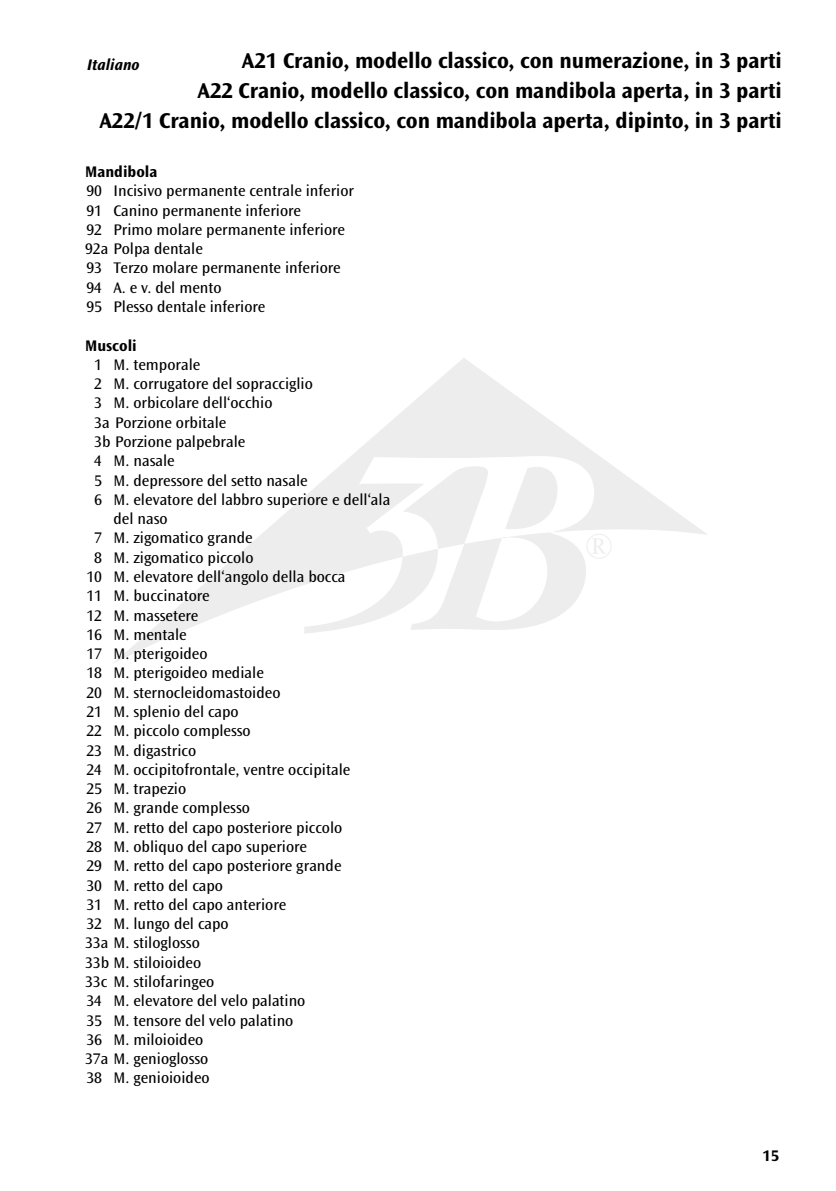
<style>
.page{position:relative;width:836px;height:1191px;background:#fff}
.page>*{position:absolute;margin:0;border:0;box-sizing:border-box;transform-origin:0 0}
.t1{font:700 22.4px/30px "Ocean Sans Std";letter-spacing:-.005em;color:#000;text-align:right}
.t2{font:16px/19.2px "Ocean Sans Std";color:#000}
.t3{font:700 16px "Ocean Sans Std";color:#000}
.t4{font:italic 700 16px "Ocean Sans Std";color:#000}
</style>
<div class="page">
<svg style="left:114px;top:358px;width:593px;height:305px"></svg>
<svg style="left:304px;top:456px;width:289px;height:177px"></svg>
<h1 class="t1" style="left:99px;top:46px;width:683px">A21 Cranio, modello classico, con numerazione, in 3 parti<br>A22 Cranio, modello classico, con mandibola aperta, in 3 parti<br>A22/1 Cranio, modello classico, con mandibola aperta, dipinto, in 3 parti</h1>
<p class="t4" style="left:87px;top:56px;width:54px">Italiano</p>
<p class="t3" style="left:85px;top:163px;width:74px">Mandibola</p>
<p class="t2" style="left:85px;top:182px;width:270px">90 Incisivo permanente centrale inferior<br>91 Canino permanente inferiore<br>92 Primo molare permanente inferiore<br>92a Polpa dentale<br>93 Terzo molare permanente inferiore<br>94 A. e v. del mento<br>95 Plesso dentale inferiore</p>
<p class="t3" style="left:85px;top:336px;width:53px">Muscoli</p>
<p class="t2" style="left:94px;top:355px;width:107px">1 M. temporale</p>
<p class="t2" style="left:94px;top:374px;width:220px">2 M. corrugatore del sopracciglio</p>
<p class="t2" style="left:94px;top:394px;width:180px">3 M. orbicolare dell‘occhio</p>
<p class="t2" style="left:94px;top:413px;width:133px">3a Porzione orbitale</p>
<p class="t2" style="left:94px;top:432px;width:152px">3b Porzione palpebrale</p>
<p class="t2" style="left:94px;top:451px;width:82px">4 M. nasale</p>
<p class="t2" style="left:94px;top:471px;width:215px">5 M. depressore del setto nasale</p>
<p class="t2" style="left:94px;top:490px;width:297px">6 M. elevatore del labbro superiore e dell‘ala</p>
<p class="t2" style="left:113px;top:509px;width:56px">del naso</p>
<p class="t2" style="left:94px;top:529px;width:160px">7 M. zigomatico grande</p>
<p class="t2" style="left:94px;top:548px;width:161px">8 M. zigomatico piccolo</p>
<p class="t2" style="left:86px;top:567px;width:260px">10 M. elevatore dell‘angolo della bocca</p>
<p class="t2" style="left:86px;top:586px;width:125px">11 M. buccinatore</p>
<p class="t2" style="left:86px;top:606px;width:113px">12 M. massetere</p>
<p class="t2" style="left:86px;top:625px;width:102px">16 M. mentale</p>
<p class="t2" style="left:86px;top:644px;width:123px">17 M. pterigoideo</p>
<p class="t2" style="left:86px;top:664px;width:179px">18 M. pterigoideo mediale</p>
<p class="t2" style="left:86px;top:683px;width:195px">20 M. sternocleidomastoideo</p>
<p class="t2" style="left:86px;top:702px;width:154px">21 M. splenio del capo</p>
<p class="t2" style="left:86px;top:721px;width:166px">22 M. piccolo complesso</p>
<p class="t2" style="left:86px;top:741px;width:111px">23 M. digastrico</p>
<p class="t2" style="left:86px;top:760px;width:265px">24 M. occipitofrontale, ventre occipitale</p>
<p class="t2" style="left:86px;top:779px;width:101px">25 M. trapezio</p>
<p class="t2" style="left:86px;top:798px;width:165px">26 M. grande complesso</p>
<p class="t2" style="left:86px;top:818px;width:257px">27 M. retto del capo posteriore piccolo</p>
<p class="t2" style="left:86px;top:837px;width:222px">28 M. obliquo del capo superiore</p>
<p class="t2" style="left:86px;top:856px;width:256px">29 M. retto del capo posteriore grande</p>
<p class="t2" style="left:86px;top:876px;width:138px">30 M. retto del capo</p>
<p class="t2" style="left:86px;top:895px;width:201px">31 M. retto del capo anteriore</p>
<p class="t2" style="left:86px;top:914px;width:144px">32 M. lungo del capo</p>
<p class="t2" style="left:85px;top:933px;width:116px">33a M. stiloglosso</p>
<p class="t2" style="left:85px;top:953px;width:117px">33b M. stiloioideo</p>
<p class="t2" style="left:85px;top:972px;width:131px">33c M. stilofaringeo</p>
<p class="t2" style="left:86px;top:991px;width:220px">34 M. elevatore del velo palatino</p>
<p class="t2" style="left:86px;top:1011px;width:208px">35 M. tensore del velo palatino</p>
<p class="t2" style="left:86px;top:1030px;width:118px">36 M. miloioideo</p>
<p class="t2" style="left:85px;top:1049px;width:125px">37a M. genioglosso</p>
<p class="t2" style="left:86px;top:1068px;width:125px">38 M. genioioideo</p>
<p class="t3" style="left:762px;top:1146px;width:18px">15</p>
</div>
